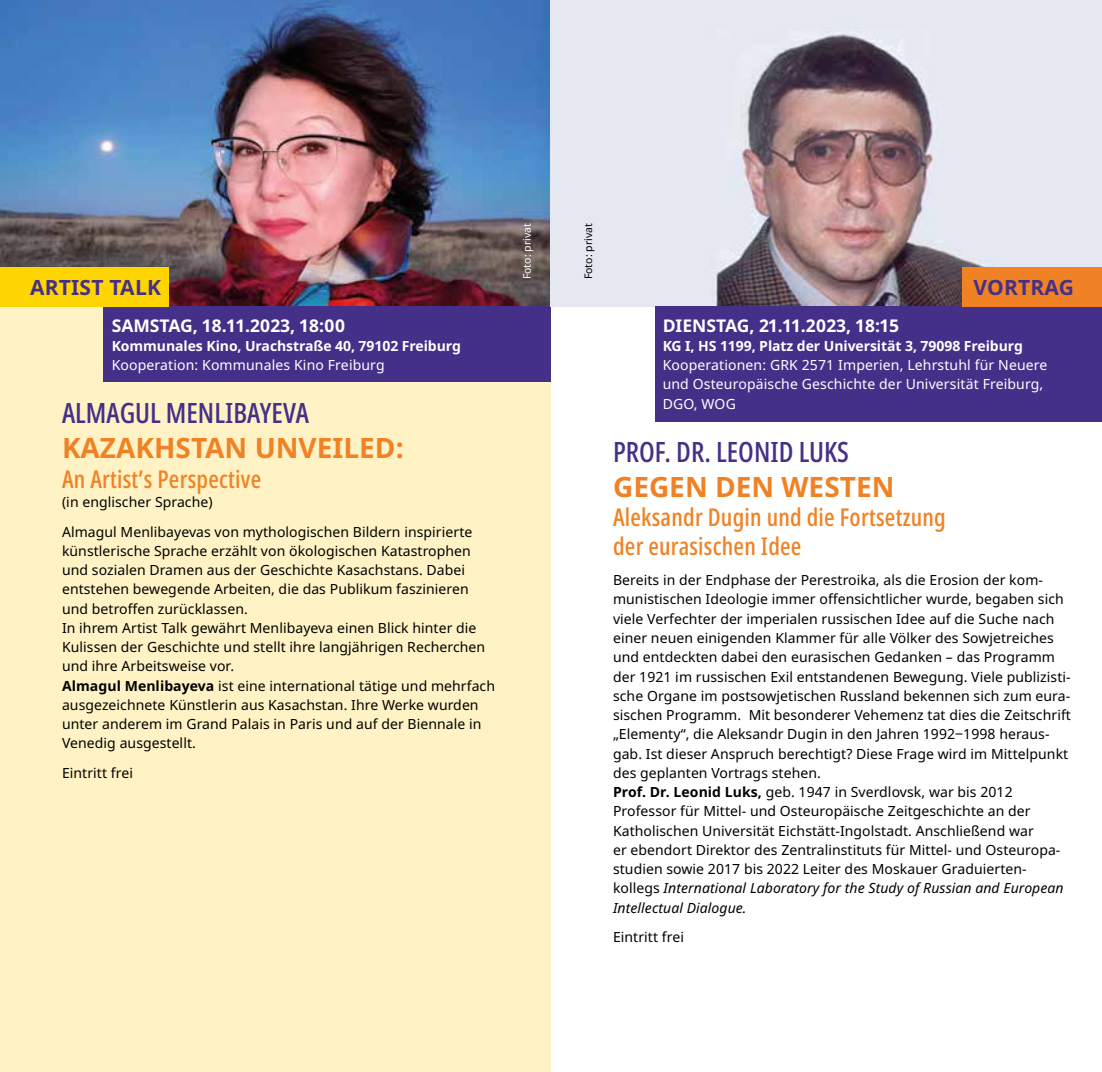
<style>
.page{position:relative;width:1102px;height:1072px;background:#fff}
.page>*{position:absolute;margin:0;border:0;box-sizing:border-box;transform-origin:0 0}
.t1{font:500 extra-condensed 28px "Noto Sans";color:#453089}
.t2{font:700 28px "Noto Sans";color:#f08225}
.t3{font:500 extra-condensed 24.5px/29.4px "Noto Sans";letter-spacing:.01em;color:#f08225}
.t4{font:700 21px "Noto Sans";letter-spacing:.01em;color:#453089}
.t5{font:700 17.5px "Noto Sans";color:#fff}
.t6{font:14px/19.2px "Noto Sans";letter-spacing:.005em;color:#000}
.t7{font:14px/19.2px "Noto Sans";letter-spacing:.01em;color:#fff}
.t8{font:700 14px "Noto Sans";letter-spacing:-.005em;color:#fff}
.t9{font:10.5px "Noto Sans";letter-spacing:.005em;color:#fff}
.t10{font:10.5px "Noto Sans";letter-spacing:.005em;color:#000}
.s1{font-weight:700}
.s2{font-style:italic}
</style>
<div class="page">
<div style="left:0;top:0;width:551px;height:1071px;background:#fff2c4"></div>
<img style="left:0;top:0;width:551px;height:306px">
<div style="left:103px;top:306px;width:448px;height:76px;background:#453089"></div>
<div style="left:0;top:267px;width:168px;height:39px;background:#ffd500"></div>
<svg style="left:551px;top:0;width:550px;height:306px;background:#cac4cb"></svg>
<div style="left:655px;top:306px;width:446px;height:116px;background:#453089"></div>
<div style="left:962px;top:267px;width:139px;height:39px;background:#f08225"></div>
<p class="t9" style="left:519px;top:279px;width:58px;rotate:-90deg">Foto: privat</p>
<p class="t10" style="left:580px;top:279px;width:58px;rotate:-90deg">Foto: privat</p>
<h3 class="t4" style="left:30px;top:273px;width:132px">ARTIST TALK</h3>
<h3 class="t4" style="left:973px;top:273px;width:102px">VORTRAG</h3>
<p class="t5" style="left:662px;top:313px;width:238px">DIENSTAG, 21.11.2023, 18:15</p>
<p class="t8" style="left:662px;top:336px;width:361px">KG I, HS 1199, Platz der Universität 3, 79098 Freiburg</p>
<p class="t7" style="left:662px;top:356px;width:386px">Kooperationen: GRK 2571 Imperien, Lehrstuhl für Neuere und Osteuropäische Geschichte der Universität Freiburg,<br>DGO, WOG</p>
<h1 class="t1" style="left:613px;top:432px;width:237px">PROF. DR. LEONID LUKS</h1>
<h1 class="t2" style="left:613px;top:466px;width:283px">GEGEN DEN WESTEN</h1>
<h2 class="t3" style="left:613px;top:503px;width:334px">Aleksandr Dugin und die Fortsetzung der eurasischen Idee</h2>
<p class="t6" style="left:613px;top:571px;width:459px">Bereits in der Endphase der Perestroika, als die Erosion der kom&shy;munistischen Ideologie immer offensichtlicher wurde, begaben sich viele Verfechter der imperialen russischen Idee auf die Suche nach einer neuen einigenden Klammer für alle Völker des Sowjetreiches und entdeckten dabei den eurasischen Gedanken – das Programm der 1921 im russischen Exil entstandenen Bewegung. Viele publizisti&shy;sche Organe im postsowjetischen Russland bekennen sich zum eura&shy;sischen Programm. Mit besonderer Vehemenz tat dies die Zeitschrift „Elementy“, die Aleksandr Dugin in den Jahren 1992‒1998 heraus&shy;gab. Ist dieser Anspruch berechtigt? Diese Frage wird im Mittelpunkt des geplanten Vortrags stehen.<br><span class="s1">Prof. Dr. Leonid Luks,</span> geb. 1947 in Sverdlovsk, war bis 2012<br>Professor für Mittel- und Osteuropäische Zeitgeschichte an der Katholischen Universität Eichstätt-Ingolstadt. Anschließend war<br>er ebendort Direktor des Zentralinstituts für Mittel- und Osteuropa&shy;studien sowie 2017 bis 2022 Leiter des Moskauer Graduierten&shy;kollegs <span class="s2">International Laboratory for the Study of Russian and European Intellectual Dialogue.</span></p>
<p class="t6" style="left:613px;top:928px;width:72px">Eintritt frei</p>
<p class="t5" style="left:112px;top:313px;width:235px">SAMSTAG, 18.11.2023, 18:00</p>
<p class="t8" style="left:112px;top:336px;width:351px">Kommunales Kino, Urachstraße 40, 79102 Freiburg</p>
<p class="t7" style="left:112px;top:356px;width:274px">Kooperation: Kommunales Kino Freiburg</p>
<h1 class="t1" style="left:62px;top:393px;width:248px">ALMAGUL MENLIBAYEVA</h1>
<h1 class="t2" style="left:62px;top:428px;width:343px">KAZAKHSTAN UNVEILED:</h1>
<h2 class="t3" style="left:62px;top:464px;width:201px">An Artistʼs Perspective</h2>
<p class="t6" style="left:62px;top:487px;width:412px;line-height:29.8px">(in englischer Sprache)<br>Almagul Menlibayevas von mythologischen Bildern inspirierte</p>
<p class="t6" style="left:62px;top:541px;width:434px">künstlerische Sprache erzählt von ökologischen Katastrophen und sozialen Dramen aus der Geschichte Kasachstans. Dabei entstehen bewegende Arbeiten, die das Publikum faszinieren und betroffen zurücklassen.<br>In ihrem Artist Talk gewährt Menlibayeva einen Blick hinter die Kulissen der Geschichte und stellt ihre langjährigen Recherchen und ihre Arbeitsweise vor.<br><span class="s1">Almagul Menlibayeva</span> ist eine international tätige und mehrfach ausgezeichnete Künstlerin aus Kasachstan. Ihre Werke wurden unter anderem im Grand Palais in Paris und auf der Biennale in Venedig ausgestellt.</p>
<p class="t6" style="left:62px;top:763px;width:72px">Eintritt frei</p>
</div>
